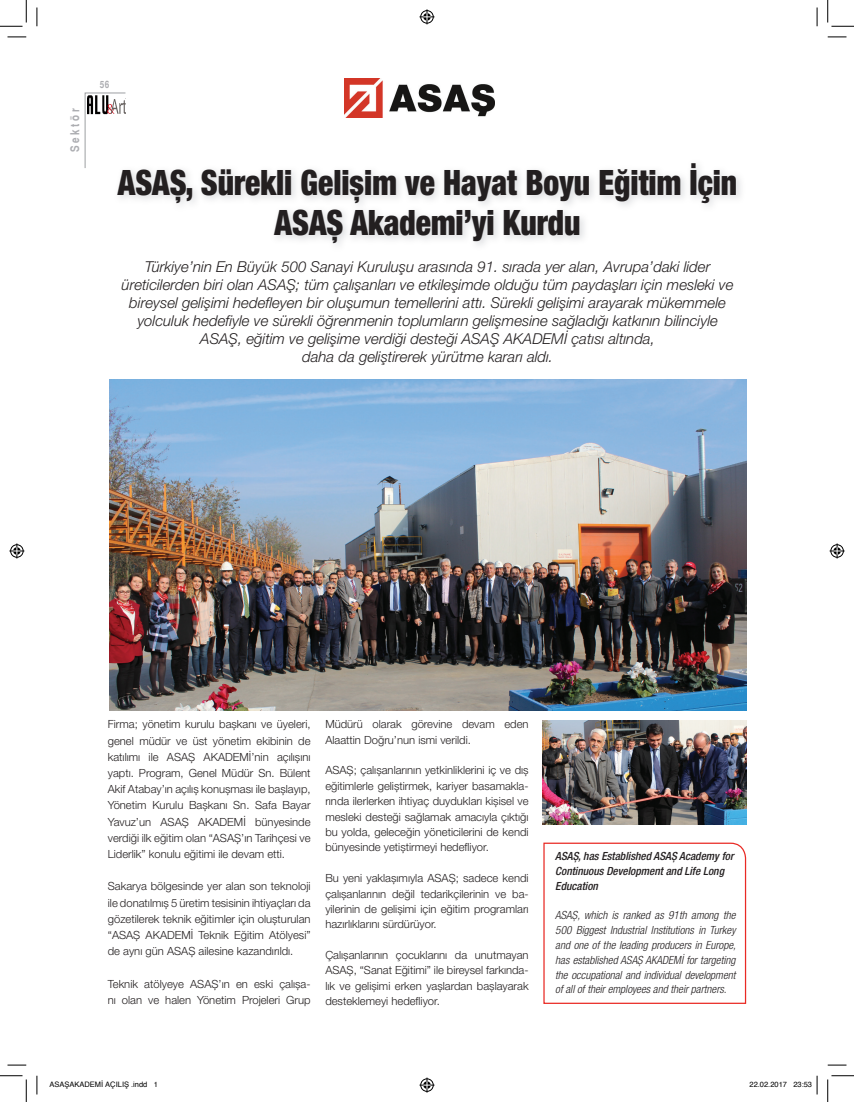
<style>
.page{position:relative;width:854px;height:1102px;background:#fff}
.page>*{position:absolute;margin:0;border:0;box-sizing:border-box;transform-origin:0 0}
.t1{font:900 condensed 35px/40px "Helvetica Neue LT Pro";color:#231f20;text-align:center;scale:.9 1}
.t2{font:italic 300 15px/18px "Helvetica Neue LT Pro";color:#231f20;text-align:center}
.t3{font:700 12px "Helvetica Narrow";letter-spacing:.22em;color:#acadb1}
.t4{font:300 11.25px/16.2px "Helvetica Neue LT Pro";color:#231f20;text-align:justify}
.t5{font:italic 300 condensed 11.25px/14.8px "Helvetica Neue LT Pro";color:#231f20;text-align:justify}
.t6{font:italic 500 condensed 11.25px/14.8px "Helvetica Neue LT Pro";color:#231f20}
.t7{font:700 10px "Helvetica Narrow";color:#acadb1}
.t8{font:7.5px "Helvetica";color:#000}
</style>
<div class="page">
<svg style="left:84px;top:92px;width:42px;height:76px"></svg>
<img style="left:88px;top:95px;width:38px;height:19px">
<svg style="left:543px;top:842px;width:203px;height:162px"></svg>
<img style="left:344px;top:79px;width:150px;height:39px">
<img style="left:109px;top:379px;width:637px;height:331px">
<img style="left:542px;top:720px;width:204px;height:104px">
<svg style="left:8px;top:36px;width:18px;height:2px"></svg>
<svg style="left:827px;top:36px;width:19px;height:2px"></svg>
<svg style="left:8px;top:1064px;width:18px;height:1px"></svg>
<svg style="left:827px;top:1064px;width:19px;height:1px"></svg>
<svg style="left:36px;top:7px;width:2px;height:19px"></svg>
<svg style="left:36px;top:1075px;width:2px;height:19px"></svg>
<svg style="left:816px;top:7px;width:1px;height:19px"></svg>
<svg style="left:0;top:0;width:27px;height:27px"></svg>
<svg style="left:0;top:1075px;width:27px;height:26px"></svg>
<svg style="left:827px;top:0;width:26px;height:27px"></svg>
<svg style="left:827px;top:1075px;width:26px;height:26px"></svg>
<svg style="left:419px;top:9px;width:15px;height:15px"></svg>
<svg style="left:419px;top:1077px;width:15px;height:15px"></svg>
<svg style="left:9px;top:543px;width:15px;height:15px"></svg>
<svg style="left:829px;top:543px;width:15px;height:15px"></svg>
<svg style="left:816px;top:1075px;width:1px;height:19px"></svg>
<p class="t3" style="left:68px;top:152px;width:45px;rotate:-90deg">Sektör</p>
<p class="t7" style="left:100px;top:79px;width:11px">56</p>
<h1 class="t1" style="left:118px;top:162px;width:689px">ASAȘ, Sürekli Gelișim ve Hayat Boyu Eğitim İçin<br>ASAȘ Akademi’yi Kurdu</h1>
<p class="t2" style="left:122px;top:257px;width:613px">Türkiye’nin En Büyük 500 Sanayi Kuruluşu arasında 91. sırada yer alan, Avrupa’daki lider üreticilerden biri olan ASAŞ; tüm çalışanları ve etkileşimde olduğu tüm paydaşları için mesleki ve bireysel gelişimi hedefleyen bir oluşumun temellerini attı. Sürekli gelişimi arayarak mükemmele yolculuk hedefiyle ve sürekli öğrenmenin toplumların gelişmesine sağladığı katkının bilinciyle ASAŞ, eğitim ve gelişime verdiği desteği ASAŞ AKADEMİ çatısı altında,<br>daha da geliştirerek yürütme kararı aldı.</p>
<p class="t4" style="left:108px;top:716px;width:204px">Firma; yönetim kurulu bașkanı ve üyeleri, genel müdür ve üst yönetim ekibinin de katılımı ile ASAȘ AKADEMİ’nin açılıșını yaptı. Program, Genel Müdür Sn. Bülent Akif Atabay’ın açılıș konușması ile bașlayıp, Yönetim Kurulu Bașkanı Sn. Safa Bayar Yavuz’un ASAȘ AKADEMİ bünyesinde verdiği ilk eğitim olan “ASAȘ’ın Tarihçesi ve Liderlik” konulu eğitimi ile devam etti.</p>
<p class="t4" style="left:108px;top:878px;width:204px">Sakarya bölgesinde yer alan son teknoloji ile donatılmıș 5 üretim tesisinin ihtiyaçları da gözetilerek teknik eğitimler için olușturulan “ASAȘ AKADEMİ Teknik Eğitim Atölyesi” de aynı gün ASAȘ ailesine kazandırıldı.</p>
<p class="t4" style="left:108px;top:975px;width:204px">Teknik atölyeye ASAȘ’ın en eski çalıșa&shy;nı olan ve halen Yönetim Projeleri Grup</p>
<p class="t4" style="left:325px;top:716px;width:205px;line-height:15.4px">Müdürü olarak görevine devam eden<br>Alaattin Doğru’nun ismi verildi.</p>
<p class="t4" style="left:325px;top:762px;width:205px;line-height:15.4px">ASAȘ; çalıșanlarının yetkinliklerini iç ve dıș eğitimlerle geliștirmek, kariyer basamakla&shy;rında ilerlerken ihtiyaç duydukları kișisel ve mesleki desteği sağlamak amacıyla çıktığı bu yolda, geleceğin yöneticilerini de kendi bünyesinde yetiștirmeyi hedefliyor.</p>
<p class="t4" style="left:325px;top:870px;width:205px;line-height:15.4px">Bu yeni yaklașımıyla ASAȘ; sadece kendi çalıșanlarının değil tedarikçilerinin ve ba&shy;yilerinin de gelișimi için eğitim programları hazırlıklarını sürdürüyor.</p>
<p class="t4" style="left:325px;top:947px;width:205px;line-height:15.4px">Çalıșanlarının çocuklarını da unutmayan ASAȘ, “Sanat Eğitimi” ile bireysel farkında&shy;lık ve gelișimi erken yașlardan bașlayarak desteklemeyi hedefliyor.</p>
<p class="t6" style="left:555px;top:849px;width:180px">ASAȘ, has Established ASAȘ Academy for<br>Continuous Development and Life Long<br>Education</p>
<p class="t5" style="left:555px;top:908px;width:182px">ASAȘ, which is ranked as 91th among the 500 Biggest Industrial Institutions in Turkey and one of the leading producers in Europe, has established ASAȘ AKADEMİ for targeting the occupational and individual development of all of their employees and their partners .</p>
<p class="t8" style="left:49px;top:1078px;width:110px">ASAŞAKADEMİ AÇILIŞ .indd 1</p>
<p class="t8" style="left:749px;top:1078px;width:64px">22.02.2017 23:53</p>
</div>
